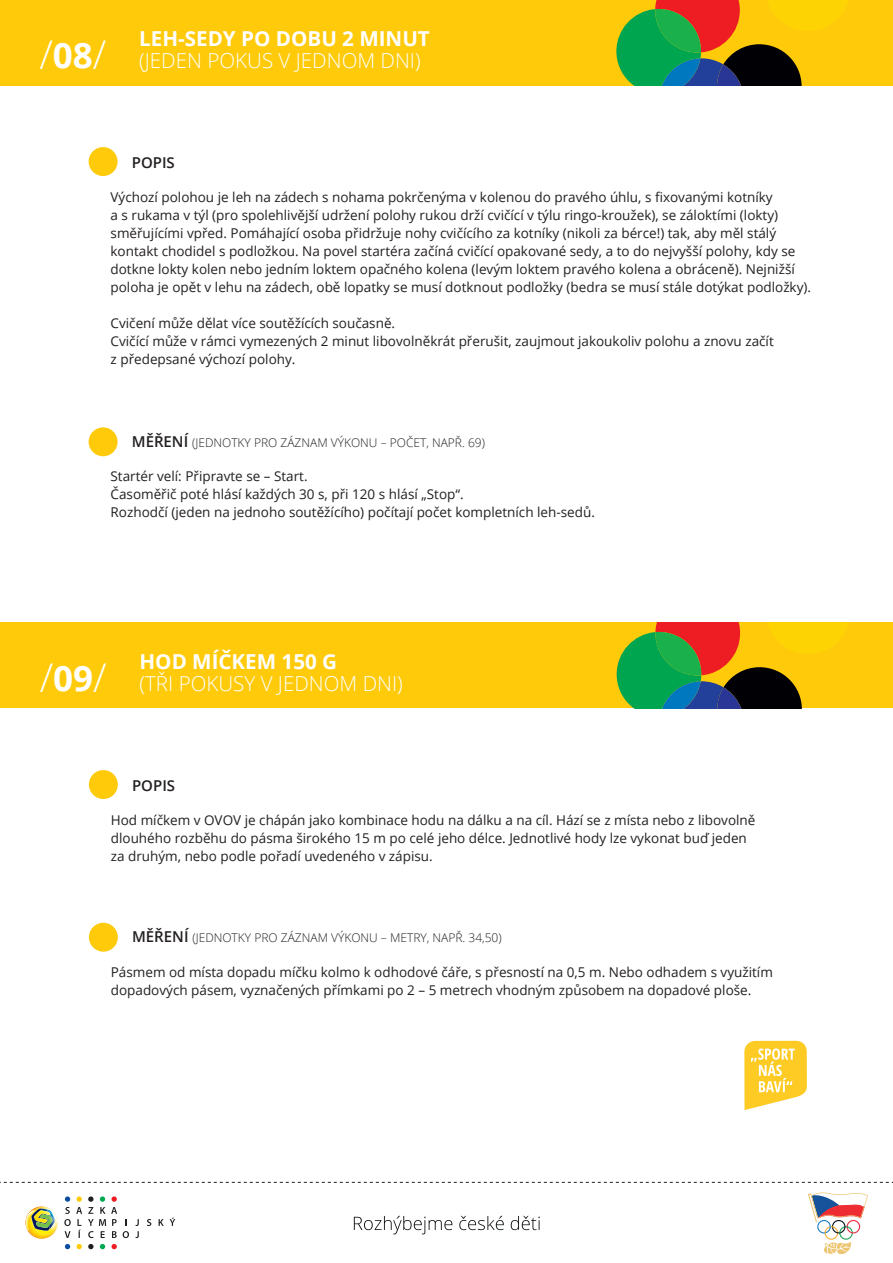
<style>
.page{position:relative;width:893px;height:1263px;background:#fff}
.page>*{position:absolute;margin:0;border:0;box-sizing:border-box;transform-origin:0 0}
.t1{font:300 39.6px "Open Sans";color:#fff}
.t2{font:300 20.55px "Open Sans";color:#fff}
.t3{font:700 20.55px "Open Sans";color:#fff}
.t4{font:600 15px "Open Sans";color:#231f20}
.t5{font:13.5px/18px "Open Sans";color:#231f20}
.t6{font:300 12px "Open Sans";color:#231f20}
.s1{font-weight:700;font-size:34.95px}
.s2{font-weight:600;font-size:15px}
</style>
<div class="page">
<svg style="left:808px;top:1192px;width:59px;height:62px"></svg>
<svg style="left:0;top:1182px;width:893px;height:1px"></svg>
<svg style="left:123px;top:1219px;width:6px;height:19px"></svg>
<svg style="left:136px;top:1219px;width:3px;height:19px"></svg>
<svg style="left:147px;top:1219px;width:4px;height:7px"></svg>
<svg style="left:159px;top:1219px;width:5px;height:7px"></svg>
<svg style="left:170px;top:1217px;width:5px;height:9px"></svg>
<svg style="left:65px;top:1244px;width:5px;height:5px"></svg>
<svg style="left:64px;top:1196px;width:18px;height:42px"></svg>
<svg style="left:77px;top:1244px;width:5px;height:5px"></svg>
<svg style="left:88px;top:1244px;width:6px;height:5px"></svg>
<svg style="left:100px;top:1244px;width:5px;height:5px"></svg>
<svg style="left:88px;top:1196px;width:29px;height:42px"></svg>
<svg style="left:112px;top:1244px;width:5px;height:5px"></svg>
<svg style="left:25px;top:1206px;width:33px;height:33px"></svg>
<div style="left:0;top:0;width:893px;height:85px;background:#feca0a"></div>
<svg style="left:616px;top:0;width:186px;height:85px"></svg>
<svg style="left:354px;top:1216px;width:98px;height:18px"></svg>
<svg style="left:459px;top:1216px;width:45px;height:14px"></svg>
<svg style="left:511px;top:1216px;width:29px;height:14px"></svg>
<div style="left:0;top:623px;width:893px;height:85px;background:#feca0a"></div>
<svg style="left:617px;top:623px;width:185px;height:85px"></svg>
<div style="left:89px;top:770px;width:29px;height:29px;background:#feca0a;border-radius:50%"></div>
<div style="left:89px;top:923px;width:29px;height:29px;background:#feca0a;border-radius:50%"></div>
<svg style="left:744px;top:1041px;width:63px;height:69px"></svg>
<div style="left:89px;top:147px;width:29px;height:29px;background:#feca0a;border-radius:50%"></div>
<div style="left:89px;top:427px;width:29px;height:29px;background:#feca0a;border-radius:50%"></div>
<h1 class="t1" style="left:39px;top:27px;width:68px">/<span class="s1">08</span>/</h1>
<h2 class="t3" style="left:139px;top:24px;width:292px">LEH-SEDY PO DOBU 2 MINUT</h2>
<h2 class="t2" style="left:139px;top:47px;width:283px">(JEDEN POKUS V JEDNOM DNI)</h2>
<p class="t4" style="left:132px;top:152px;width:45px">POPIS</p>
<p class="t5" style="left:111px;top:188px;width:702px">Výchozí polohou je leh na zádech s nohama pokrčenýma v kolenou do pravého úhlu, s fixovanými kotníky<br>a s rukama v týl (pro spolehlivější udržení polohy rukou drží cvičící v týlu ringo-kroužek), se záloktími (lokty) směřujícími vpřed. Pomáhající osoba přidržuje nohy cvičícího za kotníky (nikoli za bérce!) tak, aby měl stálý kontakt chodidel s podložkou. Na povel startéra začíná cvičící opakované sedy, a to do nejvyšší polohy, kdy se dotkne lokty kolen nebo jedním loktem opačného kolena (levým loktem pravého kolena a obráceně). Nejnižší poloha je opět v lehu na zádech, obě lopatky se musí dotknout podložky (bedra se musí stále dotýkat podložky).</p>
<p class="t5" style="left:111px;top:314px;width:665px">Cvičení může dělat více soutěžících současně.<br>Cvičící může v rámci vymezených 2 minut libovolněkrát přerušit, zaujmout jakoukoliv polohu a znovu začít z předepsané výchozí polohy.</p>
<p class="t6" style="left:132px;top:434px;width:355px"><span class="s2">MĚŘENÍ</span> (JEDNOTKY PRO ZÁZNAM VÝKONU – POČET, NAPŘ. 69)</p>
<p class="t5" style="left:111px;top:467px;width:486px">Startér velí: Připravte se – Start.<br>Časoměřič poté hlásí každých 30 s, při 120 s hlásí „Stop“.<br>Rozhodčí (jeden na jednoho soutěžícího) počítají počet kompletních leh-sedů.</p>
<h1 class="t1" style="left:40px;top:650px;width:68px">/<span class="s1">09</span>/</h1>
<h2 class="t3" style="left:140px;top:647px;width:199px">HOD MÍČKEM 150 G</h2>
<h2 class="t2" style="left:140px;top:669px;width:265px">(TŘI POKUSY V JEDNOM DNI)</h2>
<p class="t4" style="left:132px;top:775px;width:45px">POPIS</p>
<p class="t5" style="left:111px;top:811px;width:646px">Hod míčkem v OVOV je chápán jako kombinace hodu na dálku a na cíl. Hází se z místa nebo z libovolně dlouhého rozběhu do pásma širokého 15 m po celé jeho délce. Jednotlivé hody lze vykonat buď jeden za druhým, nebo podle pořadí uvedeného v zápisu.</p>
<p class="t6" style="left:132px;top:929px;width:371px"><span class="s2">MĚŘENÍ</span> (JEDNOTKY PRO ZÁZNAM VÝKONU – METRY, NAPŘ. 34,50)</p>
<p class="t5" style="left:111px;top:962px;width:664px">Pásmem od místa dopadu míčku kolmo k odhodové čáře, s přesností na 0,5 m. Nebo odhadem s využitím dopadových pásem, vyznačených přímkami po 2 – 5 metrech vhodným způsobem na dopadové ploše.</p>
</div>
